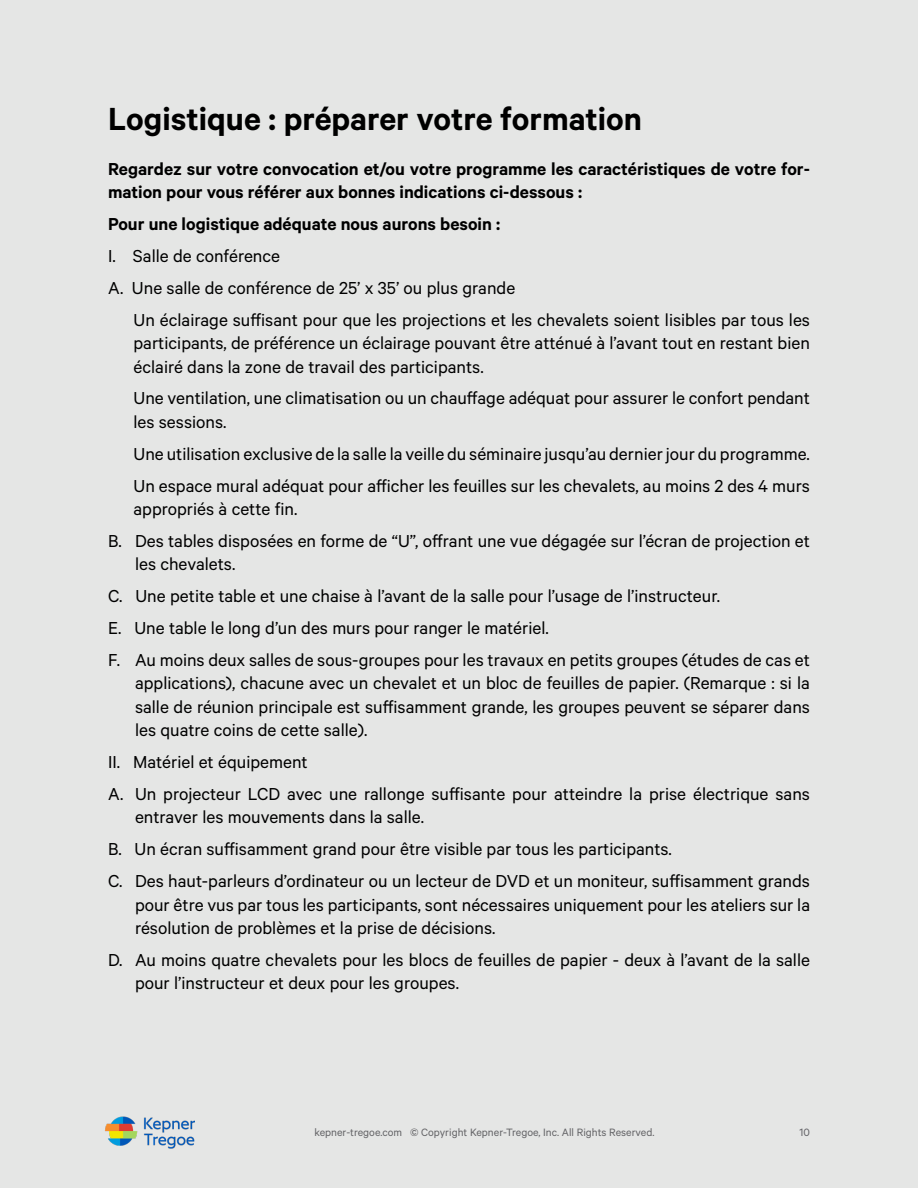
<style>
.page{position:relative;width:918px;height:1188px;background:#e5e6e5}
.page>*{position:absolute;margin:0;border:0;box-sizing:border-box;transform-origin:0 0}
.t1{font:600 36px "Calibre";color:#000}
.t2{font:19.5px/32px "Calibre";color:#000}
.t3{font:600 19.5px/23.4px "Calibre";color:#000}
.t4{font:12px "Calibre";color:#636366}
.t5{font:12px "Calibre";color:#636367}
</style>
<div class="page">
<img style="left:105px;top:1117px;width:89px;height:31px">
<h1 class="t1" style="left:108px;top:97px;width:535px">Logistique : préparer votre formation</h1>
<p class="t3" style="left:108px;top:156px;width:703px">Regardez sur votre convocation et/ou votre programme les caractéristiques de votre for&shy;mation pour vous référer aux bonnes indications ci-dessous :</p>
<p class="t3" style="left:108px;top:212px;width:394px">Pour une logistique adéquate nous aurons besoin :</p>
<p class="t2" style="left:108px;top:239px;width:174px">I. Salle de conférence</p>
<p class="t2" style="left:108px;top:271px;width:409px">A. Une salle de conférence de 25’ x 35’ ou plus grande</p>
<p class="t2" style="left:134px;top:303px;width:678px">Un éclairage suffisant pour que les projections et les chevalets soient lisibles par tous les</p>
<p class="t2" style="left:134px;top:331px;width:678px;line-height:23.4px">participants, de préférence un éclairage pouvant être atténué à l’avant tout en restant bien éclairé dans la zone de travail des participants.</p>
<p class="t2" style="left:134px;top:386px;width:678px;line-height:23.4px">Une ventilation, une climatisation ou un chauffage adéquat pour assurer le confort pendant les sessions.</p>
<p class="t2" style="left:134px;top:437px;width:678px">Une utilisation exclusive de la salle la veille du séminaire jusqu’au dernier jour du programme.<br>Un espace mural adéquat pour afficher les feuilles sur les chevalets, au moins 2 des 4 murs</p>
<p class="t2" style="left:108px;top:492px;width:704px;text-indent:26px">appropriés à cette fin.<br>B. Des tables disposées en forme de “U”, offrant une vue dégagée sur l’écran de projection et</p>
<p class="t2" style="left:108px;top:548px;width:703px;text-indent:27px">les chevalets.<br>C. Une petite table et une chaise à l’avant de la salle pour l’usage de l’instructeur.<br>E. Une table le long d’un des murs pour ranger le matériel.<br>F. Au moins deux salles de sous-groupes pour les travaux en petits groupes (études de cas et</p>
<p class="t2" style="left:135px;top:671px;width:677px;line-height:23.4px;text-align:justify">applications), chacune avec un chevalet et un bloc de feuilles de papier. (Remarque : si la salle de réunion principale est suffisamment grande, les groupes peuvent se séparer dans les quatre coins de cette salle).</p>
<p class="t2" style="left:108px;top:745px;width:704px">II. Matériel et équipement<br>A. Un projecteur LCD avec une rallonge suffisante pour atteindre la prise électrique sans</p>
<p class="t2" style="left:108px;top:801px;width:703px;text-indent:27px">entraver les mouvements dans la salle.<br>B. Un écran suffisamment grand pour être visible par tous les participants.<br>C. Des haut-parleurs d’ordinateur ou un lecteur de DVD et un moniteur, suffisamment grands</p>
<p class="t2" style="left:135px;top:892px;width:677px;line-height:23.4px">pour être vus par tous les participants, sont nécessaires uniquement pour les ateliers sur la résolution de problèmes et la prise de décisions.</p>
<p class="t2" style="left:135px;top:948px;width:677px;line-height:23.4px;text-indent:-27px">D. Au moins quatre chevalets pour les blocs de feuilles de papier - deux à l’avant de la salle pour l’instructeur et deux pour les groupes.</p>
<p class="t4" style="left:314px;top:1125px;width:342px">kepner-tregoe.com © Copyright Kepner-Tregoe, Inc. All Rights Reserved.</p>
<p class="t5" style="left:800px;top:1125px;width:12px">10</p>
</div>
